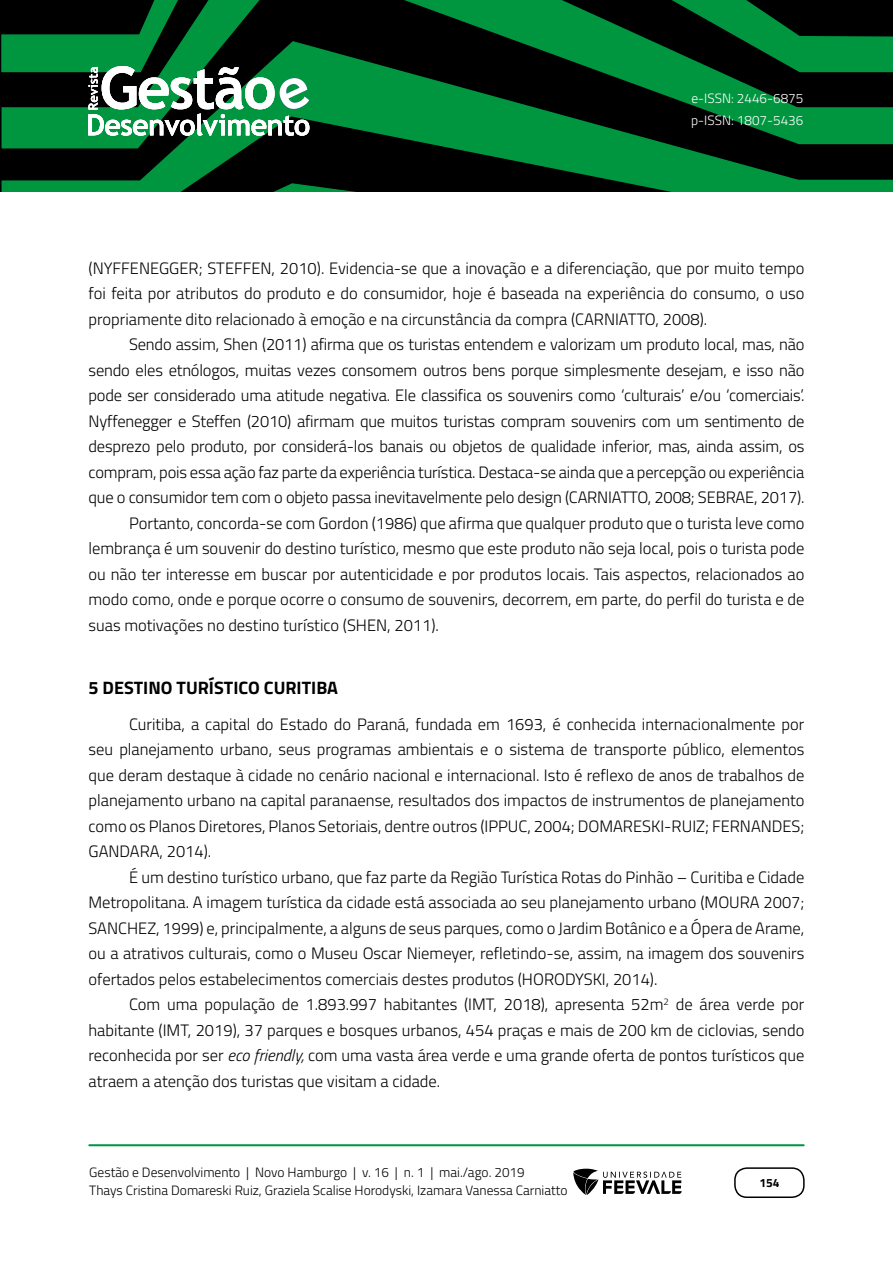
<style>
.page{position:relative;width:893px;height:1263px;background:#fff}
.page>*{position:absolute;margin:0;border:0;box-sizing:border-box;transform-origin:0 0}
.TITULO_1{font:700 18px "Titillium Web";color:#000}
.Corpo_de_texto{font:300 16.5px/25.5px "Titillium Web";color:#000;text-align:justify}
.t1{font:300 13.5px "Titillium Web";color:#000}
.t2{font:300 13.5px/22.5px "Titillium Web";color:#fff}
.t3{font:700 12px "Titillium Web";color:#000}
.s1{font-style:italic}
</style>
<div class="page">
<svg style="left:2px;top:0;width:891px;height:41px;background:#003516"></svg>
<svg style="left:2px;top:41px;width:891px;height:142px;background:#004a1f"></svg>
<svg style="left:2px;top:183px;width:891px;height:9px;background:#004f21"></svg>
<hr style="left:89px;top:1144px;width:715px;height:2px;background:#009640">
<div style="left:734px;top:1167px;width:71px;height:31px;border:2px solid #000;border-radius:12px"></div>
<svg style="left:573px;top:1169px;width:109px;height:26px"></svg>
<svg style="left:88px;top:66px;width:221px;height:70px"></svg>
<p class="t2" style="left:691px;top:86px;width:114px">e-ISSN: 2446-6875 p-ISSN: 1807-5436</p>
<p class="Corpo_de_texto" style="left:88px;top:254px;width:718px">(NYFFENEGGER; STEFFEN, 2010). Evidencia-se que a inovação e a diferenciação, que por muito tempo foi feita por atributos do produto e do consumidor, hoje é baseada na experiência do consumo, o uso propriamente dito relacionado à emoção e na circunstância da compra (CARNIATTO, 2008).</p>
<p class="Corpo_de_texto" style="left:88px;top:331px;width:718px;text-indent:40px">Sendo assim, Shen (2011) afirma que os turistas entendem e valorizam um produto local, mas, não sendo eles etnólogos, muitas vezes consomem outros bens porque simplesmente desejam, e isso não pode ser considerado uma atitude negativa. Ele classifica os souvenirs como ‘culturais’ e/ou ‘comerciais’.<br>Nyffenegger e Steffen (2010) afirmam que muitos turistas compram souvenirs com um sentimento de desprezo pelo produto, por considerá-los banais ou objetos de qualidade inferior, mas, ainda assim, os compram, pois essa ação faz parte da experiência turística. Destaca-se ainda que a percepção ou experiência que o consumidor tem com o objeto passa inevitavelmente pelo design (CARNIATTO, 2008; SEBRAE, 2017).</p>
<p class="Corpo_de_texto" style="left:88px;top:509px;width:718px;text-indent:40px">Portanto, concorda-se com Gordon (1986) que afirma que qualquer produto que o turista leve como lembrança é um souvenir do destino turístico, mesmo que este produto não seja local, pois o turista pode ou não ter interesse em buscar por autenticidade e por produtos locais. Tais aspectos, relacionados ao modo como, onde e porque ocorre o consumo de souvenirs, decorrem, em parte, do perfil do turista e de suas motivações no destino turístico (SHEN, 2011).</p>
<p class="TITULO_1" style="left:88px;top:674px;width:251px">5 DESTINO TURÍSTICO CURITIBA</p>
<p class="Corpo_de_texto" style="left:88px;top:710px;width:717px;text-indent:40px">Curitiba, a capital do Estado do Paraná, fundada em 1693, é conhecida internacionalmente por seu planejamento urbano, seus programas ambientais e o sistema de transporte público, elementos que deram destaque à cidade no cenário nacional e internacional. Isto é reflexo de anos de trabalhos de planejamento urbano na capital paranaense, resultados dos impactos de instrumentos de planejamento como os Planos Diretores, Planos Setoriais, dentre outros (IPPUC, 2004; DOMARESKI-RUIZ; FERNANDES; GANDARA, 2014).</p>
<p class="Corpo_de_texto" style="left:88px;top:863px;width:717px;text-indent:40px">É um destino turístico urbano, que faz parte da Região Turística Rotas do Pinhão – Curitiba e Cidade Metropolitana. A imagem turística da cidade está associada ao seu planejamento urbano (MOURA 2007; SANCHEZ, 1999) e, principalmente, a alguns de seus parques, como o Jardim Botânico e a Ópera de Arame, ou a atrativos culturais, como o Museu Oscar Niemeyer, refletindo-se, assim, na imagem dos souvenirs ofertados pelos estabelecimentos comerciais destes produtos (HORODYSKI, 2014).</p>
<p class="Corpo_de_texto" style="left:88px;top:991px;width:717px;text-indent:40px">Com uma população de 1.893.997 habitantes (IMT, 2018), apresenta 52m<sup>2</sup> de área verde por habitante (IMT, 2019), 37 parques e bosques urbanos, 454 praças e mais de 200 km de ciclovias, sendo reconhecida por ser <span class="s1">eco friendly,</span> com uma vasta área verde e uma grande oferta de pontos turísticos que atraem a atenção dos turistas que visitam a cidade.</p>
<p class="t1" style="left:89px;top:1162px;width:437px">Gestão e Desenvolvimento | Novo Hamburgo | v. 16 | n. 1 | mai./ago. 2019</p>
<p class="t1" style="left:89px;top:1180px;width:480px">Thays Cristina Domareski Ruiz, Graziela Scalise Horodyski, Izamara Vanessa Carniatto</p>
<p class="t3" style="left:759px;top:1174px;width:22px">154</p>
</div>
